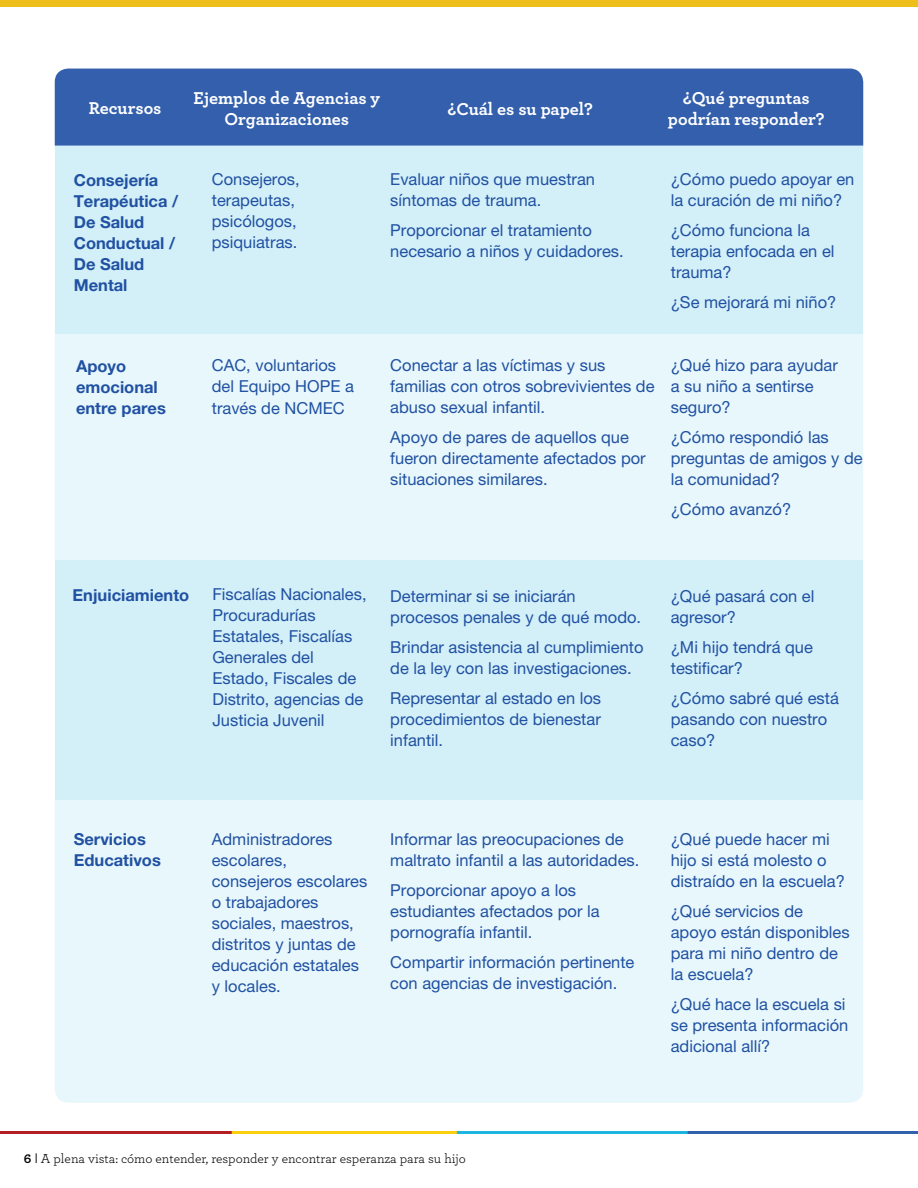
<style>
.page{position:relative;width:918px;height:1188px;background:#fff}
.page>*{position:absolute;margin:0;border:0;box-sizing:border-box;transform-origin:0 0}
.t1{font:700 18px/21px "Archer Pro";color:#fff;text-align:center}
.t2{font:16.5px/21px "Helvetica Neue LT Pro";color:#2051a2}
.t3{font:700 16.5px/21px "Helvetica Neue LT Pro";color:#2051a2}
.t4{font:13.5px "Archer Pro";color:#040503}
.s1{font-weight:700}
.s2{font-family:"Helvetica Neue LT Pro";font-weight:300}
</style>
<div class="page">
<div style="left:0;top:0;width:918px;height:7px;background:#eebf1a"></div>
<div style="left:55px;top:146px;width:808px;height:957px;background:#e8f7fb"></div>
<div style="left:55px;top:561px;width:807px;height:239px;background:#d3eff8"></div>
<div style="left:55px;top:146px;width:807px;height:188px;background:#d3eff8"></div>
<div style="left:55px;top:69px;width:808px;height:77px;background:#335fac"></div>
<img style="left:0;top:1132px;width:918px;height:2px">
<p class="t1" style="left:89px;top:97px;width:74px">Recursos</p>
<p class="t1" style="left:193px;top:87px;width:188px">Ejemplos de Agencias y<br>Organizaciones</p>
<p class="t1" style="left:448px;top:97px;width:147px">¿Cuál es su papel?</p>
<p class="t1" style="left:668px;top:86px;width:158px">¿Qué preguntas podrían responder?</p>
<p class="t3" style="left:74px;top:170px;width:106px">Consejería<br>Terapéutica /<br>De Salud<br>Conductual /<br>De Salud<br>Mental</p>
<p class="t3" style="left:76px;top:355px;width:91px">Apoyo emocional entre pares</p>
<p class="t2" style="left:212px;top:168px;width:89px">Consejeros, terapeutas, psicólogos, psiquiatras.</p>
<p class="t2" style="left:212px;top:354px;width:144px;line-height:21.8px">CAC, voluntarios del Equipo HOPE a través de NCMEC</p>
<p class="t2" style="left:390px;top:168px;width:206px">Evaluar niños que muestran síntomas de trauma.</p>
<p class="t2" style="left:390px;top:219px;width:235px">Proporcionar el tratamiento necesario a niños y cuidadores.</p>
<p class="t2" style="left:671px;top:168px;width:185px">¿Cómo puedo apoyar en la curación de mi niño?</p>
<p class="t2" style="left:671px;top:219px;width:165px">¿Cómo funciona la terapia enfocada en el trauma?</p>
<p class="t2" style="left:671px;top:291px;width:167px">¿Se mejorará mi niño?</p>
<p class="t2" style="left:390px;top:354px;width:266px">Conectar a las víctimas y sus familias con otros sobrevivientes de abuso sexual infantil.</p>
<p class="t2" style="left:390px;top:426px;width:257px">Apoyo de pares de aquellos que fueron directamente afectados por situaciones similares.</p>
<p class="t2" style="left:671px;top:354px;width:169px">¿Qué hizo para ayudar a su niño a sentirse seguro?</p>
<p class="t2" style="left:671px;top:426px;width:193px">¿Cómo respondió las preguntas de amigos y de la comunidad?</p>
<p class="t2" style="left:671px;top:498px;width:122px">¿Cómo avanzó?</p>
<p class="t3" style="left:73px;top:584px;width:118px">Enjuiciamiento</p>
<p class="t2" style="left:212px;top:584px;width:156px">Fiscalías Nacionales,<br>Procuradurías<br>Estatales, Fiscalías<br>Generales del<br>Estado, Fiscales de<br>Distrito, agencias de<br>Justicia Juvenil</p>
<p class="t2" style="left:390px;top:585px;width:252px">Determinar si se iniciarán procesos penales y de qué modo.</p>
<p class="t2" style="left:390px;top:636px;width:255px">Brindar asistencia al cumplimiento de la ley con las investigaciones.</p>
<p class="t2" style="left:390px;top:687px;width:212px;text-align:justify">Representar al estado en los procedimientos de bienestar infantil.</p>
<p class="t2" style="left:671px;top:585px;width:145px">¿Qué pasará con el agresor?</p>
<p class="t2" style="left:671px;top:636px;width:144px">¿Mi hijo tendrá que testificar?</p>
<p class="t2" style="left:671px;top:687px;width:170px">¿Cómo sabré qué está pasando con nuestro caso?</p>
<p class="t3" style="left:74px;top:829px;width:89px">Servicios<br>Educativos</p>
<p class="t2" style="left:212px;top:828px;width:157px">Administradores escolares, consejeros escolares o trabajadores sociales, maestros, distritos y juntas de educación estatales y locales.</p>
<p class="t2" style="left:390px;top:828px;width:251px">Informar las preocupaciones de maltrato infantil a las autoridades.</p>
<p class="t2" style="left:390px;top:879px;width:211px">Proporcionar apoyo a los estudiantes afectados por la pornografía infantil.</p>
<p class="t2" style="left:390px;top:951px;width:246px">Compartir información pertinente con agencias de investigación.</p>
<p class="t2" style="left:671px;top:828px;width:176px">¿Qué puede hacer mi hijo si está molesto o distraído en la escuela?</p>
<p class="t2" style="left:671px;top:900px;width:180px">¿Qué servicios de apoyo están disponibles para mi niño dentro de la escuela?</p>
<p class="t2" style="left:671px;top:993px;width:179px">¿Qué hace la escuela si se presenta información adicional allí?</p>
<p class="t4" style="left:24px;top:1150px;width:443px"><span class="s1">6</span> <span class="s2">I</span> A plena vista: cómo entender, responder y encontrar esperanza para su hijo</p>
</div>
